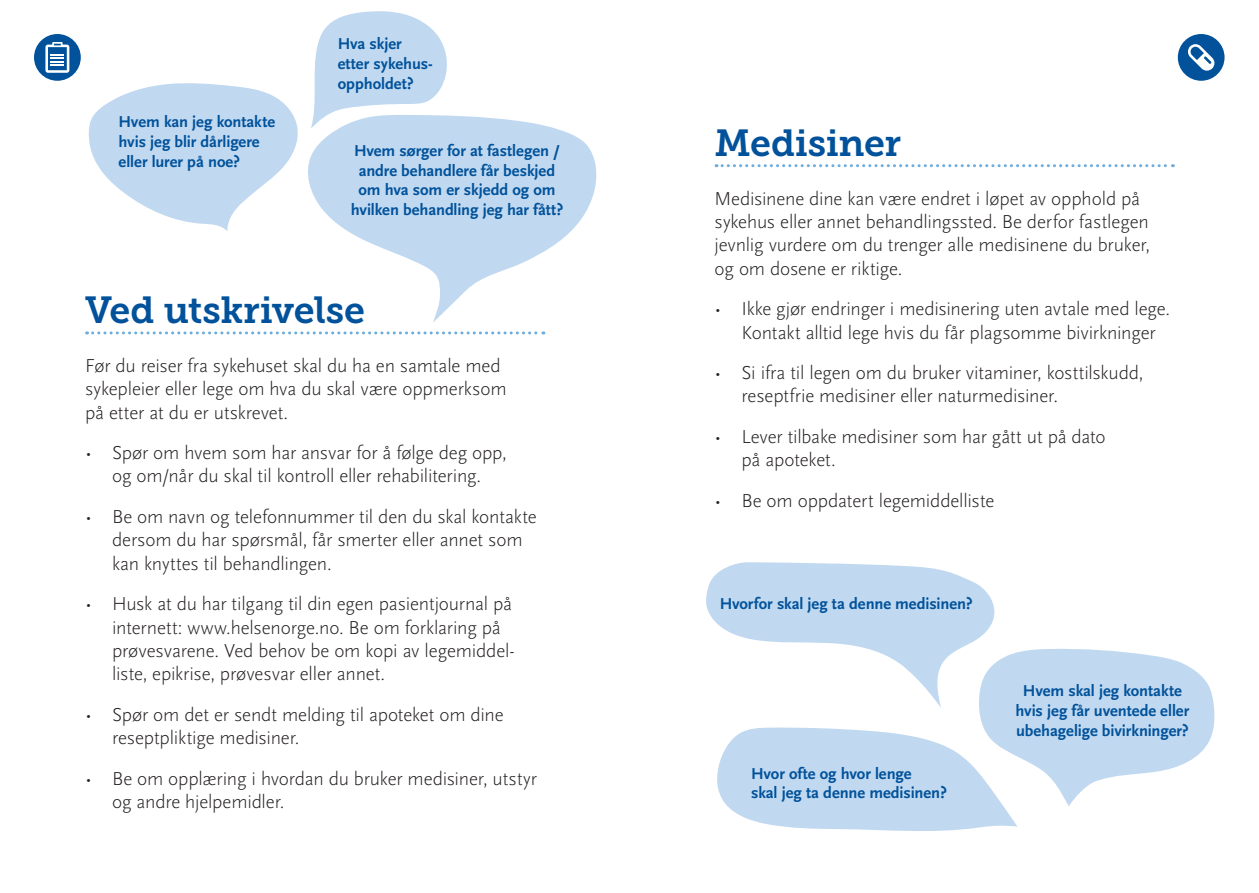
<style>
.page{position:relative;width:1259px;height:893px;background:#fff}
.page>*{position:absolute;margin:0;border:0;box-sizing:border-box;transform-origin:0 0}
.Tittel{font:37.5px "Museo Slab 700";letter-spacing:-.01em;color:#01529b}
.Brødtekst{font:300 19.5px/23.4px "Scala Sans";letter-spacing:-.01em;color:#231f20}
.Spørsmål_i_bobler{font:700 16.5px/19.8px "Scala Sans";letter-spacing:-.005em;color:#01529b}
</style>
<div class="page">
<div style="left:34px;top:34px;width:47px;height:47px;background:#01529b;border-radius:50%"></div>
<div style="left:1177px;top:34px;width:47px;height:47px;background:#01529b;border-radius:50%"></div>
<svg style="left:45px;top:42px;width:24px;height:31px"></svg>
<svg style="left:1188px;top:44px;width:26px;height:27px"></svg>
<svg style="left:308px;top:115px;width:289px;height:208px;fill:#c1d9f0"></svg>
<svg style="left:311px;top:11px;width:139px;height:117px"></svg>
<svg style="left:89px;top:83px;width:209px;height:148px"></svg>
<svg style="left:706px;top:562px;width:509px;height:269px"></svg>
<svg style="left:87px;top:331px;width:457px;height:3px"></svg>
<svg style="left:716px;top:164px;width:457px;height:3px"></svg>
<p class="Spørsmål_i_bobler" style="left:119px;top:112px;width:158px">Hvem kan jeg kontakte hvis jeg blir dårligere eller lurer på noe?</p>
<p class="Spørsmål_i_bobler" style="left:338px;top:34px;width:97px">Hva skjer etter sykehus&shy;oppholdet?</p>
<p class="Spørsmål_i_bobler" style="left:351px;top:141px;width:214px;text-align:center">Hvem sørger for at fastlegen / andre behandlere får beskjed om hva som er skjedd og om hvilken behandling jeg har fått?</p>
<p class="Tittel" style="left:85px;top:289px;width:281px">Ved utskrivelse</p>
<p class="Brødtekst" style="left:85px;top:354px;width:423px">Før du reiser fra sykehuset skal du ha en samtale med sykepleier eller lege om hva du skal være oppmerksom på etter at du er utskrevet.</p>
<p class="Brødtekst" style="left:85px;top:441px;width:423px;text-align:center">• Spør om hvem som har ansvar for å følge deg opp, og om/når du skal til kontroll eller rehabilitering.</p>
<p class="Brødtekst" style="left:112px;top:505px;width:426px;text-indent:-27px">• Be om navn og telefonnummer til den du skal kontakte dersom du har spørsmål, får smerter eller annet som kan knyttes til behandlingen.</p>
<p class="Brødtekst" style="left:112px;top:592px;width:404px;text-indent:-27px">• Husk at du har tilgang til din egen pasientjournal på internett: www.helsenorge.no. Be om forklaring på prøvesvarene. Ved behov be om kopi av legemiddel&shy;liste, epikrise, prøvesvar eller annet.</p>
<p class="Brødtekst" style="left:112px;top:703px;width:393px;text-indent:-27px">• Spør om det er sendt melding til apoteket om dine reseptpliktige medisiner.</p>
<p class="Brødtekst" style="left:112px;top:767px;width:426px;text-indent:-27px">• Be om opplæring i hvordan du bruker medisiner, utstyr og andre hjelpemidler.</p>
<p class="Tittel" style="left:714px;top:121px;width:188px">Medisiner</p>
<p class="Brødtekst" style="left:714px;top:187px;width:437px">Medisinene dine kan være endret i løpet av opphold på sykehus eller annet behandlingssted. Be derfor fastlegen jevnlig vurdere om du trenger alle medisinene du bruker, og om dosene er riktige.</p>
<p class="Brødtekst" style="left:741px;top:298px;width:430px;text-indent:-27px">• Ikke gjør endringer i medisinering uten avtale med lege.<br>Kontakt alltid lege hvis du får plagsomme bivirkninger</p>
<p class="Brødtekst" style="left:741px;top:361px;width:403px;text-indent:-27px">• Si ifra til legen om du bruker vitaminer, kosttilskudd, reseptfrie medisiner eller naturmedisiner.</p>
<p class="Brødtekst" style="left:741px;top:425px;width:366px;text-indent:-27px">• Lever tilbake medisiner som har gått ut på dato på apoteket.</p>
<p class="Brødtekst" style="left:714px;top:489px;width:281px">• Be om oppdatert legemiddelliste</p>
<p class="Spørsmål_i_bobler" style="left:719px;top:594px;width:255px">Hvorfor skal jeg ta denne medisinen?</p>
<p class="Spørsmål_i_bobler" style="left:751px;top:764px;width:197px">Hvor ofte og hvor lenge<br>skal jeg ta denne medisinen?</p>
<p class="Spørsmål_i_bobler" style="left:1015px;top:682px;width:175px;text-align:center">Hvem skal jeg kontakte hvis jeg får uventede eller ubehagelige bivirkninger?</p>
</div>
